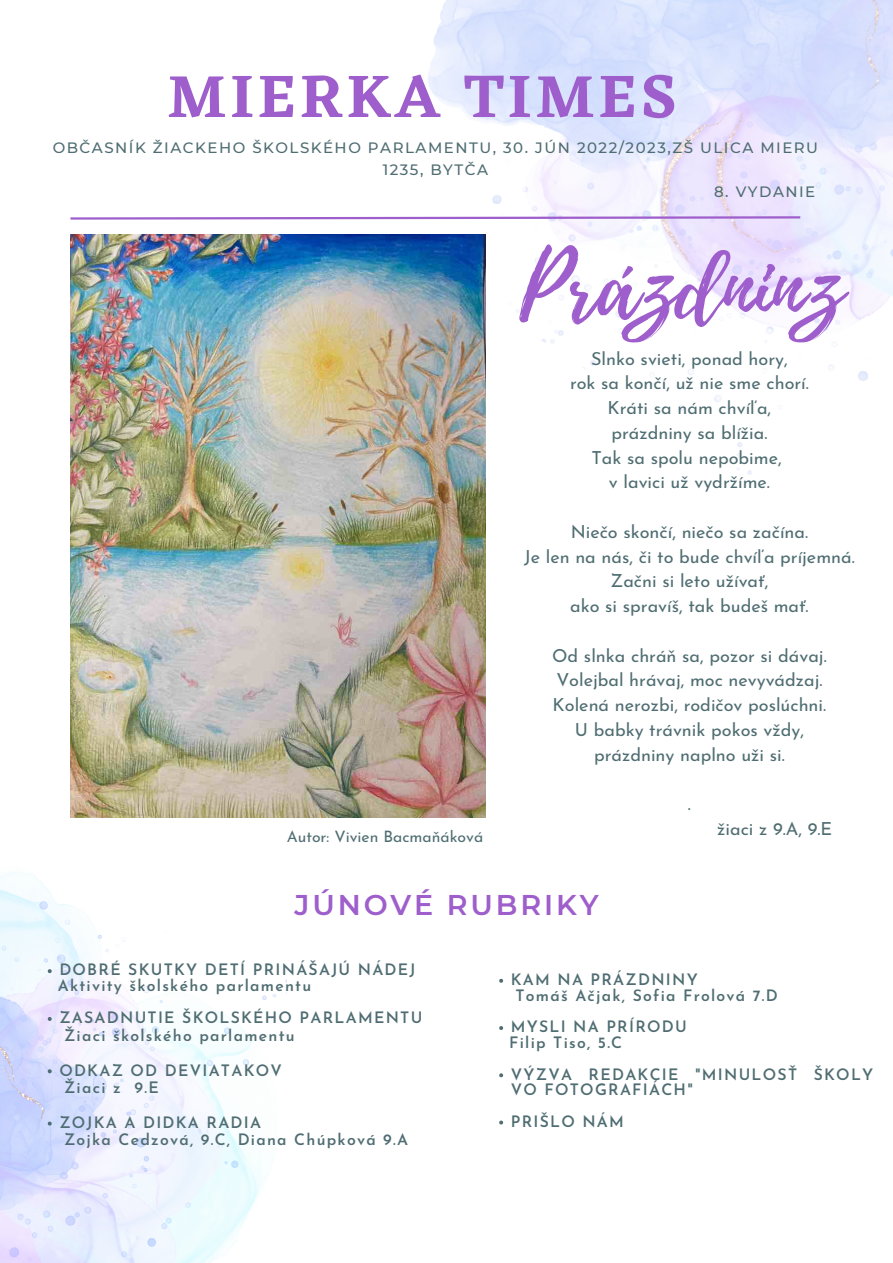
<style>
.page{position:relative;width:893px;height:1263px;background:#fff}
.page>*{position:absolute;margin:0;border:0;box-sizing:border-box;transform-origin:0 0}
.t1{font:92.85px "Playlist Script";color:#9e5ecb}
.t2{font:600 62.32px "Eczar";letter-spacing:.06em;color:#9e5ecb}
.t3{font:600 28.5px "Montserrat";letter-spacing:.1em;color:#9e5ecb}
.t4{font:18px "Josefin Sans";color:#4f6d72}
.t5{font:600 15.75px/15.8px "Josefin Sans";letter-spacing:.08em;color:#4f6d72}
.t6{font:15.75px "Josefin Sans";color:#4f6d72}
.t7{font:500 15px/21.9px "Montserrat";letter-spacing:.1em;color:#4f6d72;text-align:center}
</style>
<div class="page">
<img style="left:263px;top:0;width:630px;height:551px">
<svg style="left:70px;top:215px;width:732px;height:6px"></svg>
<img style="left:0;top:872px;width:287px;height:391px">
<img style="left:70px;top:235px;width:415px;height:583px">
<svg style="left:48px;top:969px;width:4px;height:4px"></svg>
<svg style="left:48px;top:1017px;width:4px;height:4px"></svg>
<svg style="left:48px;top:1069px;width:4px;height:4px"></svg>
<svg style="left:48px;top:1121px;width:4px;height:4px"></svg>
<svg style="left:499px;top:979px;width:4px;height:4px"></svg>
<svg style="left:499px;top:1026px;width:4px;height:4px"></svg>
<svg style="left:499px;top:1073px;width:4px;height:4px"></svg>
<svg style="left:499px;top:1120px;width:4px;height:4px"></svg>
<p class="t2" style="left:167px;top:59px;width:511px">MIERKA TIMES</p>
<p class="t7" style="left:53px;top:137px;width:767px">OBČASNÍK ŽIACKEHO ŠKOLSKÉHO PARLAMENTU, 30. JÚN 2022/2023,ZŠ ULICA MIERU<br>1235, BYTČA</p>
<p class="t7" style="left:714px;top:181px;width:103px">8. VYDANIE</p>
<p class="t1" style="left:519px;top:221px;width:325px">Prázdninz</p>
<p class="t4" style="left:591px;top:351px;width:198px">Slnko svieti, ponad hory,</p>
<p class="t4" style="left:570px;top:376px;width:240px">rok sa končí, už nie sme chorí.</p>
<p class="t4" style="left:607px;top:401px;width:165px">Kráti sa nám chvíľa,</p>
<p class="t4" style="left:611px;top:425px;width:158px">prázdniny sa blížia.</p>
<p class="t4" style="left:591px;top:450px;width:192px">Tak sa spolu nepobime,</p>
<p class="t4" style="left:609px;top:475px;width:162px">v lavici už vydržíme.</p>
<p class="t4" style="left:570px;top:524px;width:239px">Niečo skončí, niečo sa začína.</p>
<p class="t4" style="left:524px;top:549px;width:332px">Je len na nás, či to bude chvíľa príjemná.</p>
<p class="t4" style="left:610px;top:574px;width:159px">Začni si leto užívať,</p>
<p class="t4" style="left:570px;top:599px;width:240px">ako si spravíš, tak budeš mať.</p>
<p class="t4" style="left:552px;top:648px;width:276px">Od slnka chráň sa, pozor si dávaj.</p>
<p class="t4" style="left:556px;top:673px;width:268px">Volejbal hrávaj, moc nevyvádzaj.</p>
<p class="t4" style="left:552px;top:698px;width:275px">Kolená nerozbi, rodičov poslúchni.</p>
<p class="t4" style="left:575px;top:722px;width:231px">U babky trávnik pokos vždy,</p>
<p class="t4" style="left:594px;top:747px;width:192px">prázdniny naplno uži si.</p>
<p class="t6" style="left:287px;top:830px;width:198px">Autor: Vivien Bacmaňáková</p>
<p class="t3" style="left:295px;top:887px;width:305px">JÚNOVÉ RUBRIKY</p>
<p class="t4" style="left:688px;top:797px;width:5px">.</p>
<p class="t4" style="left:717px;top:821px;width:117px">žiaci z 9.A, 9.E</p>
<p class="t5" style="left:59px;top:963px;width:358px">DOBRÉ SKUTKY DETÍ PRINÁŠAJÚ NÁDEJ</p>
<p class="t5" style="left:59px;top:1011px;width:364px">ZASADNUTIE ŠKOLSKÉHO PARLAMENTU</p>
<p class="t5" style="left:59px;top:1064px;width:224px">ODKAZ OD DEVIATAKOV</p>
<p class="t5" style="left:59px;top:1116px;width:203px">ZOJKA A DIDKA RADIA</p>
<p class="t5" style="left:58px;top:979px;width:255px">Aktivity školského parlamentu</p>
<p class="t5" style="left:64px;top:1029px;width:232px">Žiaci školského parlamentu</p>
<p class="t5" style="left:64px;top:1081px;width:96px">Žiaci z 9.E</p>
<p class="t5" style="left:64px;top:1133px;width:345px">Zojka Cedzová, 9.C, Diana Chúpková 9.A</p>
<p class="t5" style="left:511px;top:973px;width:188px">KAM NA PRÁZDNINY</p>
<p class="t5" style="left:511px;top:1020px;width:178px">MYSLI NA PRÍRODU</p>
<p class="t5" style="left:511px;top:1068px;width:364px">VÝZVA REDAKCIE "MINULOSŤ ŠKOLY<br>VO FOTOGRAFIÁCH"</p>
<p class="t5" style="left:511px;top:1115px;width:115px">PRIŠLO NÁM</p>
<p class="t5" style="left:515px;top:989px;width:264px">Tomáš Ačjak, Sofia Frolová 7.D</p>
<p class="t5" style="left:509px;top:1036px;width:114px">Filip Tiso, 5.C</p>
</div>
